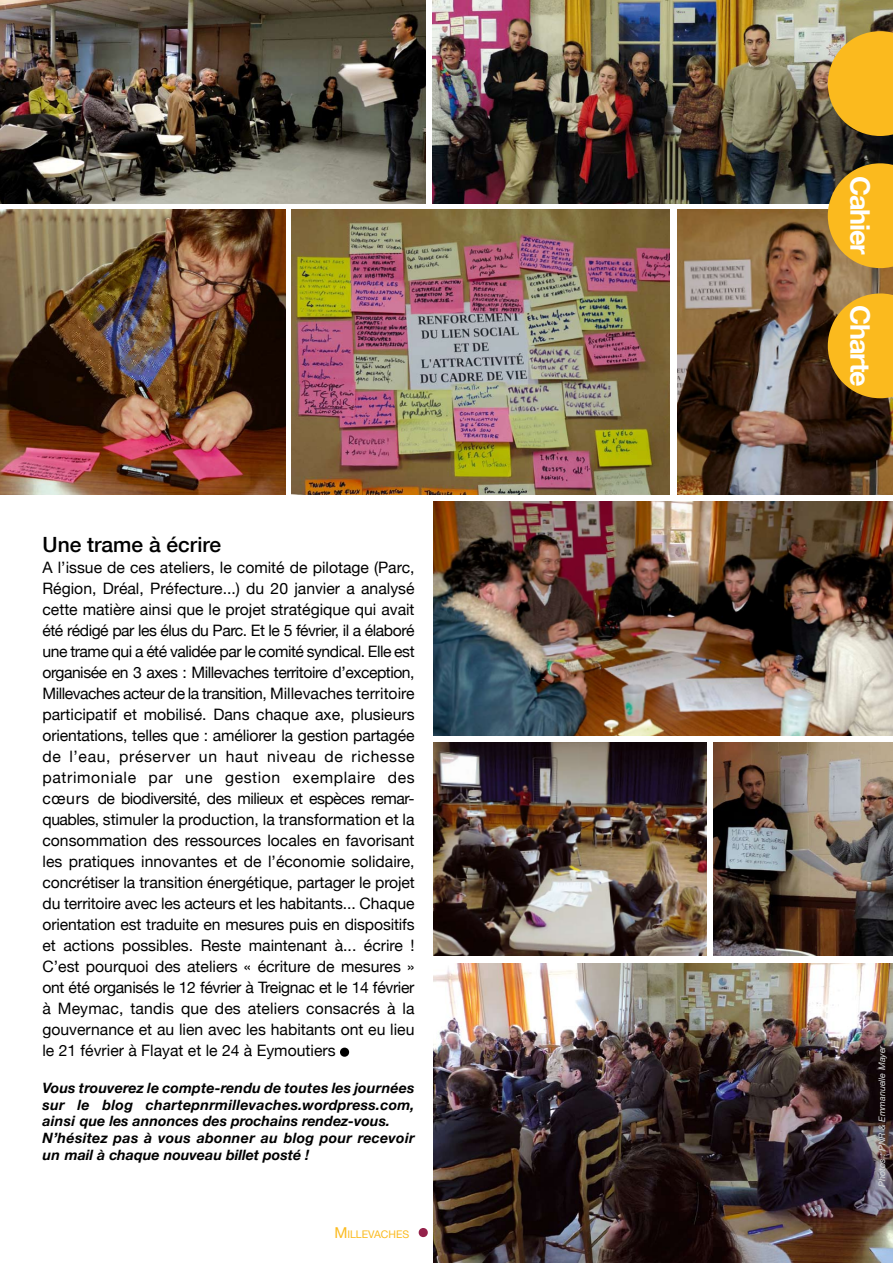
<style>
.page{position:relative;width:893px;height:1263px;background:#fff}
.page>*{position:absolute;margin:0;border:0;box-sizing:border-box;transform-origin:0 0}
.t1{font:700 54px "Times";color:#94224b}
.t2{font:700 54px "Times";color:#000}
.t3{font:700 27px "Helvetica Neue";letter-spacing:-.04em;color:#fff}
.t4{font:500 21px "Helvetica Neue";color:#000}
.t5{font:15.75px/21px "Helvetica Neue";color:#000;text-align:justify}
.t6{font:italic 700 14.25px/16.5px "Helvetica Neue";letter-spacing:.01em;color:#000}
.t7{font:10.5px "Helvetica Neue";color:#fbba1e}
.t8{font:italic 9px "Helvetica Neue";letter-spacing:-.005em;color:#d9dada}
.s1{font-size:15px}
</style>
<div class="page">
<img style="left:291px;top:210px;width:379px;height:285px">
<img style="left:433px;top:0;width:460px;height:203px">
<img style="left:433px;top:743px;width:274px;height:212px">
<img style="left:0;top:0;width:425px;height:203px">
<img style="left:714px;top:743px;width:179px;height:212px">
<img style="left:677px;top:210px;width:216px;height:285px">
<img style="left:0;top:210px;width:286px;height:285px">
<img style="left:433px;top:502px;width:460px;height:234px">
<svg style="left:828px;top:31px;width:65px;height:105px;background:#e4ad29"></svg>
<svg style="left:828px;top:163px;width:65px;height:105px;background:#e0a823"></svg>
<svg style="left:828px;top:293px;width:65px;height:105px;background:#dfa520"></svg>
<img style="left:433px;top:963px;width:460px;height:300px">
<h3 class="t4" style="left:43px;top:532px;width:180px">Une trame à écrire</h3>
<p class="t5" style="left:42px;top:557px;width:374px">A l’issue de ces ateliers, le comité de pilotage (Parc, Région, Dréal, Préfecture...) du 20 janvier a analysé cette matière ainsi que le projet stratégique qui avait été rédigé par les élus du Parc. Et le 5 février, il a élaboré une trame qui a été validée par le comité syndical. Elle est organisée en 3 axes : Millevaches territoire d’exception, Millevaches acteur de la transition, Millevaches territoire participatif et mobilisé. Dans chaque axe, plusieurs orientations, telles que : améliorer la gestion partagée de l’eau, préserver un haut niveau de richesse patrimoniale par une gestion exemplaire des cœurs de biodiversité, des milieux et espèces remar&shy;quables, stimuler la production, la transformation et la consommation des ressources locales en favorisant les pratiques innovantes et de l’économie solidaire, concrétiser la transition énergétique, partager le projet du territoire avec les acteurs et les habitants... Chaque orientation est traduite en mesures puis en dispositifs et actions possibles. Reste maintenant à... écrire !<br>C’est pourquoi des ateliers « écriture de mesures » ont été organisés le 12 février à Treignac et le 14 février à Meymac, tandis que des ateliers consacrés à la gouvernance et au lien avec les habitants ont eu lieu le 21 février à Flayat et le 24 à Eymoutiers</p>
<h1 class="t2" style="left:336px;top:986px;width:15px">.</h1>
<p class="t6" style="left:43px;top:1080px;width:374px">Vous trouverez le compte-rendu de toutes les journées sur le blog chartepnrmillevaches.wordpress.com, ainsi que les annonces des prochains rendez-vous.<br>N’hésitez pas à vous abonner au blog pour recevoir un mail à chaque nouveau billet posté !</p>
<p class="t7" style="left:334px;top:1228px;width:76px"><span class="s1">M</span>ILLEVACHES</p>
<h1 class="t1" style="left:414px;top:1166px;width:44px">. .</h1>
<h2 class="t3" style="left:877px;top:176px;width:81px;rotate:90deg">Cahier</h2>
<h2 class="t3" style="left:877px;top:305px;width:83px;rotate:90deg">Charte</h2>
<p class="t8" style="left:877px;top:1187px;width:143px;rotate:-90deg">Photos : PNR &amp; Emmanuelle Mayer</p>
</div>
